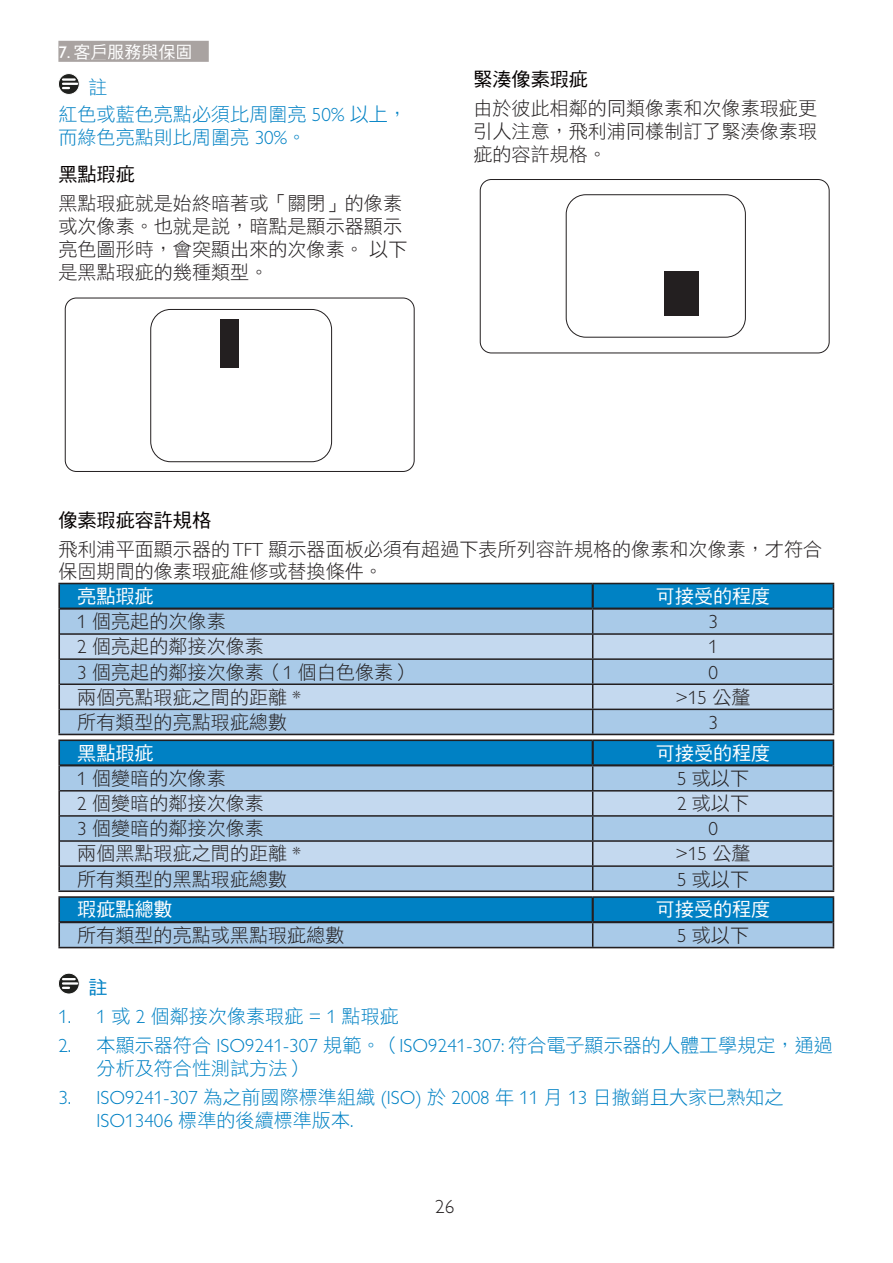
<style>
.page{position:relative;width:893px;height:1263px;background:#fff}
.page>*{position:absolute;margin:0;border:0;box-sizing:border-box;transform-origin:0 0}
.t1{font:19.05px/23px "DF Hei Std W3 E Ten B5 H";color:#231f20}
.t2{font:19.05px/26.8px "DF Hei Std W3 E Ten B5 H";color:#0081c4}
.t3{font:300 19.05px/23px "Gill Alt One";color:#0081c4}
.t4{font:19.05px "DF Hei Std W5 E Ten B5 H";color:#fff}
.t5{font:19.05px "DF Hei Std W5 E Ten B5 H";color:#050100}
.t6{font:300 19.05px "Gill Alt One";color:#231f20}
.t7{font:19.05px "DF Hei Std W5 E Ten B5 H";color:#0081c4}
.t8{font:16.95px "DF Hei Std W5 E Ten B5 H";color:#fff}
.s1{font-family:"Gill Alt One"}
.s2{font-family:"Gill Alt One";font-weight:300}
.s3{font-family:"DF Hei Std W3 E Ten B5 H";font-weight:400}
</style>
<div class="page">
<svg style="left:58px;top:41px;width:151px;height:21px;background:#aba5a4"></svg>
<div style="left:74px;top:44px;width:16px;height:15px;background:#a9a3a1"></div>
<div style="left:91px;top:44px;width:15px;height:15px;background:#a9a3a1"></div>
<div style="left:108px;top:44px;width:16px;height:15px;background:#a9a3a1"></div>
<div style="left:125px;top:43px;width:16px;height:16px;background:#a9a3a1"></div>
<div style="left:142px;top:44px;width:16px;height:15px;background:#a9a3a1"></div>
<div style="left:159px;top:44px;width:16px;height:15px;background:#a9a3a1"></div>
<div style="left:177px;top:44px;width:14px;height:15px;background:#a9a3a1"></div>
<svg style="left:58px;top:74px;width:21px;height:20px"></svg>
<div style="left:58px;top:74px;width:21px;height:20px;border:1px solid #fff;border-radius:50%"></div>
<svg style="left:63px;top:78px;width:14px;height:11px"></svg>
<div style="left:65px;top:298px;width:349px;height:174px;border:1px solid #231f20;border-radius:11px"></div>
<div style="left:150px;top:309px;width:182px;height:153px;border:1px solid #231f20;border-radius:20px"></div>
<div style="left:220px;top:319px;width:18px;height:49px;background:#231f20"></div>
<div style="left:480px;top:179px;width:349px;height:174px;border:1px solid #231f20;border-radius:11px"></div>
<div style="left:566px;top:194px;width:180px;height:143px;border:1px solid #231f20;border-radius:20px"></div>
<div style="left:664px;top:271px;width:35px;height:45px;background:#231f20"></div>
<hr style="left:58px;top:609px;width:2px;height:25px;background:#231f20">
<hr style="left:58px;top:634px;width:2px;height:25px;background:#231f20">
<hr style="left:58px;top:659px;width:2px;height:25px;background:#231f20">
<hr style="left:58px;top:684px;width:2px;height:25px;background:#231f20">
<hr style="left:58px;top:709px;width:2px;height:25px;background:#231f20">
<hr style="left:58px;top:734px;width:776px;height:1px;background:#231f20">
<hr style="left:58px;top:583px;width:535px;height:1px;background:#231f20">
<hr style="left:58px;top:584px;width:2px;height:25px;background:#231f20">
<hr style="left:593px;top:583px;width:241px;height:1px;background:#231f20">
<svg style="left:59px;top:584px;width:775px;height:150px;background:#90bada"></svg>
<hr style="left:60px;top:608px;width:533px;height:2px;background:#231f20">
<hr style="left:592px;top:584px;width:2px;height:24px;background:#231f20">
<hr style="left:593px;top:608px;width:240px;height:2px;background:#231f20">
<hr style="left:58px;top:765px;width:2px;height:26px;background:#231f20">
<hr style="left:58px;top:791px;width:2px;height:25px;background:#231f20">
<hr style="left:58px;top:816px;width:2px;height:25px;background:#231f20">
<hr style="left:58px;top:841px;width:2px;height:25px;background:#231f20">
<hr style="left:58px;top:866px;width:2px;height:24px;background:#231f20">
<hr style="left:58px;top:890px;width:776px;height:2px;background:#231f20">
<hr style="left:58px;top:739px;width:535px;height:2px;background:#231f20">
<hr style="left:58px;top:741px;width:2px;height:24px;background:#231f20">
<hr style="left:593px;top:739px;width:241px;height:2px;background:#231f20">
<svg style="left:59px;top:740px;width:775px;height:150px;background:#90bad9"></svg>
<hr style="left:60px;top:764px;width:533px;height:2px;background:#231f20">
<hr style="left:592px;top:741px;width:2px;height:23px;background:#231f20">
<hr style="left:593px;top:764px;width:240px;height:2px;background:#231f20">
<hr style="left:58px;top:922px;width:2px;height:25px;background:#231f20">
<hr style="left:58px;top:947px;width:776px;height:1px;background:#231f20">
<hr style="left:58px;top:896px;width:535px;height:2px;background:#231f20">
<hr style="left:58px;top:898px;width:2px;height:24px;background:#231f20">
<hr style="left:593px;top:896px;width:241px;height:2px;background:#231f20">
<svg style="left:59px;top:897px;width:775px;height:50px;background:#53a1d0"></svg>
<hr style="left:60px;top:921px;width:533px;height:2px;background:#231f20">
<hr style="left:592px;top:898px;width:2px;height:23px;background:#231f20">
<hr style="left:593px;top:921px;width:240px;height:2px;background:#231f20">
<svg style="left:58px;top:973px;width:21px;height:21px"></svg>
<div style="left:58px;top:973px;width:21px;height:21px;border:1px solid #fff;border-radius:50%"></div>
<svg style="left:63px;top:978px;width:12px;height:2px"></svg>
<hr style="left:63px;top:982px;width:14px;height:3px;background:#fff">
<svg style="left:63px;top:987px;width:6px;height:2px"></svg>
<p class="t8" style="left:58px;top:45px;width:136px"><span class="s1">7.</span> 客戶服務與保固</p>
<p class="t2" style="left:58px;top:76px;width:350px;text-indent:30px">註<br>紅色或藍色亮點必須比周圍亮 <span class="s2">50%</span> 以上，</p>
<p class="t2" style="left:58px;top:126px;width:249px">而綠色亮點則比周圍亮 <span class="s2">30%</span>。</p>
<p class="t5" style="left:58px;top:167px;width:78px">黑點瑕疵</p>
<p class="t1" style="left:58px;top:194px;width:350px">黑點瑕疵就是始終暗著或「關閉」的像素或次像素。也就是說，暗點是顯示器顯示亮色圖形時，會突顯出來的次像素。以下是黑點瑕疵的幾種類型。</p>
<p class="t5" style="left:473px;top:72px;width:116px">緊湊像素瑕疵</p>
<p class="t1" style="left:473px;top:99px;width:345px;text-align:justify">由於彼此相鄰的同類像素和次像素瑕疵更引人注意，飛利浦同樣制訂了緊湊像素瑕疵的容許規格。</p>
<p class="t5" style="left:58px;top:512px;width:154px">像素瑕疵容許規格</p>
<p class="t1" style="left:58px;top:540px;width:765px">飛利浦平面顯示器的 <span class="s2">TFT</span> 顯示器面板必須有超過下表所列容許規格的像素和次像素，才符合保固期間的像素瑕疵維修或替換條件。</p>
<p class="t4" style="left:77px;top:589px;width:78px">亮點瑕疵</p>
<p class="t4" style="left:656px;top:589px;width:116px">可接受的程度</p>
<p class="t1" style="left:77px;top:612px;width:150px"><span class="s2">1</span> 個亮起的次像素</p>
<p class="t6" style="left:708px;top:615px;width:11px">3</p>
<p class="t1" style="left:77px;top:637px;width:188px"><span class="s2">2</span> 個亮起的鄰接次像素</p>
<p class="t6" style="left:708px;top:640px;width:11px">1</p>
<p class="t1" style="left:77px;top:663px;width:337px"><span class="s2">3</span> 個亮起的鄰接次像素（<span class="s2">1</span> 個白色像素）</p>
<p class="t6" style="left:708px;top:666px;width:11px">0</p>
<p class="t1" style="left:77px;top:688px;width:225px">兩個亮點瑕疵之間的距離 <span class="s2">*</span></p>
<p class="t6" style="left:675px;top:691px;width:77px">&gt;15 <span class="s3">公釐</span></p>
<p class="t1" style="left:77px;top:713px;width:212px">所有類型的亮點瑕疵總數</p>
<p class="t6" style="left:708px;top:716px;width:11px">3</p>
<p class="t4" style="left:77px;top:745px;width:78px">黑點瑕疵</p>
<p class="t4" style="left:656px;top:745px;width:116px">可接受的程度</p>
<p class="t1" style="left:77px;top:769px;width:150px"><span class="s2">1</span> 個變暗的次像素</p>
<p class="t1" style="left:677px;top:769px;width:74px"><span class="s2">5</span> 或以下</p>
<p class="t1" style="left:77px;top:794px;width:188px"><span class="s2">2</span> 個變暗的鄰接次像素</p>
<p class="t1" style="left:677px;top:794px;width:74px"><span class="s2">2</span> 或以下</p>
<p class="t1" style="left:77px;top:819px;width:188px"><span class="s2">3</span> 個變暗的鄰接次像素</p>
<p class="t6" style="left:708px;top:822px;width:11px">0</p>
<p class="t1" style="left:77px;top:844px;width:225px">兩個黑點瑕疵之間的距離 <span class="s2">*</span></p>
<p class="t6" style="left:675px;top:847px;width:77px">&gt;15 <span class="s3">公釐</span></p>
<p class="t1" style="left:77px;top:870px;width:212px">所有類型的黑點瑕疵總數</p>
<p class="t1" style="left:677px;top:870px;width:74px"><span class="s2">5</span> 或以下</p>
<p class="t4" style="left:77px;top:902px;width:97px">瑕疵點總數</p>
<p class="t4" style="left:656px;top:902px;width:116px">可接受的程度</p>
<p class="t1" style="left:77px;top:926px;width:269px">所有類型的亮點或黑點瑕疵總數</p>
<p class="t1" style="left:677px;top:926px;width:74px"><span class="s2">5</span> 或以下</p>
<p class="t7" style="left:88px;top:980px;width:21px">註</p>
<p class="t2" style="left:58px;top:1005px;width:342px"><span class="s2">1. 1</span> 或 <span class="s2">2</span> 個鄰接次像素瑕疵 <span class="s2">= 1</span> 點瑕疵</p>
<p class="t2" style="left:97px;top:1036px;width:738px;line-height:23px;text-indent:-38px"><span class="s2">2.</span> 本顯示器符合 <span class="s2">ISO9241-307</span> 規範。（<span class="s2">ISO9241-307:</span> 符合電子顯示器的人體工學規定，通過分析及符合性測試方法）</p>
<p class="t3" style="left:97px;top:1088px;width:688px;text-indent:-38px">3. ISO9241-307 <span class="s3">為之前國際標準組織</span> (ISO) <span class="s3">於</span> 2008 <span class="s3">年</span> 11 <span class="s3">月</span> 13 <span class="s3">日撤銷且大家已熟知之<br></span>ISO13406 <span class="s3">標準的後續標準版本</span>.</p>
<p class="t6" style="left:435px;top:1200px;width:21px">26</p>
</div>
